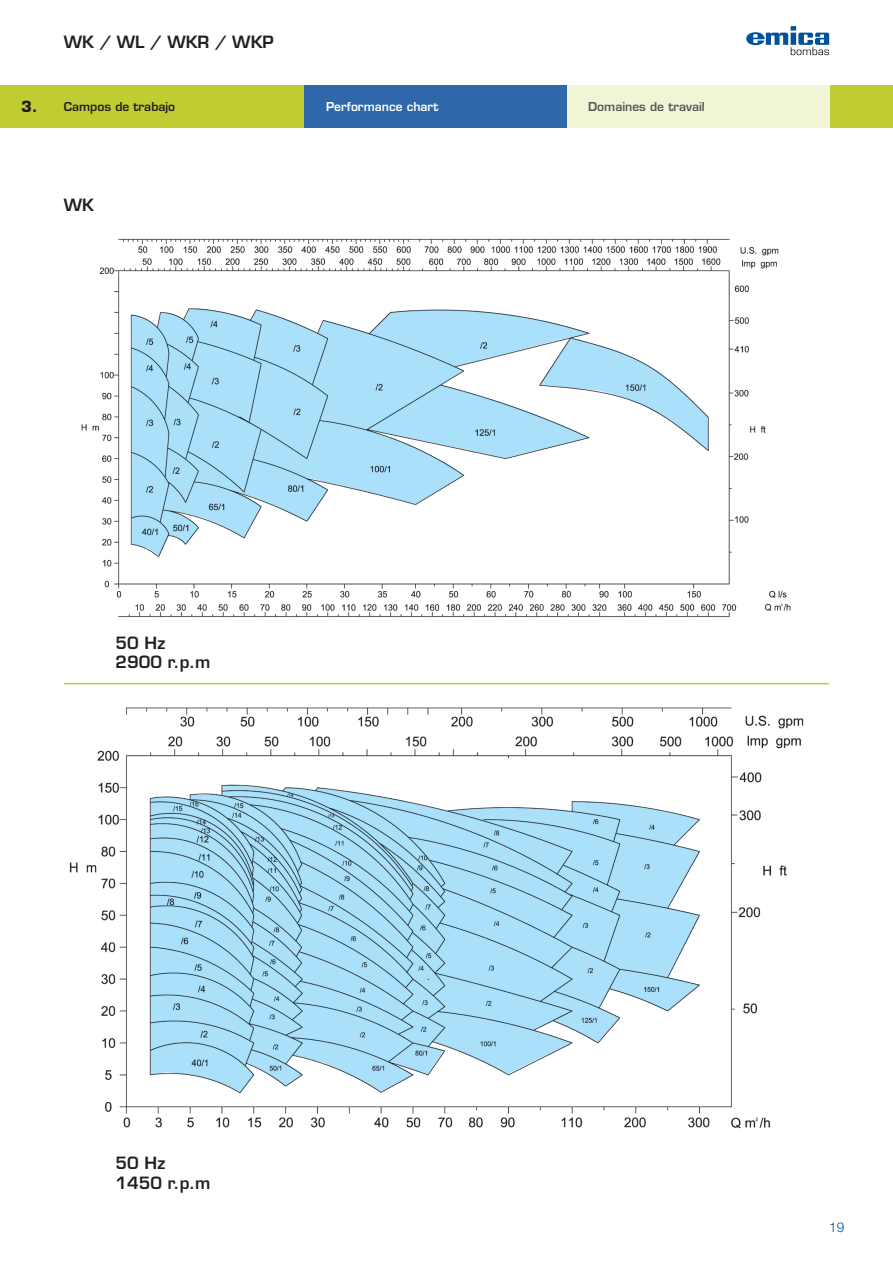
<style>
.page{position:relative;width:893px;height:1263px;background:#fff}
.page>*{position:absolute;margin:0;border:0;box-sizing:border-box;transform-origin:0 0}
.Título_ES{font:600 16.5px "Eurostile LT Std";color:#231f20}
.Título_ES-2{font:700 15px "Eurostile LT Std";color:#231f20}
.t1{font:300 13.5px "Helvetica Neue";color:#01529a}
.Título_FR{font:600 12px "Eurostile LT Std";color:#57585a}
.Título_EN{font:600 12px "Eurostile LT Std";color:#fff}
.Título_ES-3{font:600 12px "Eurostile LT Std";color:#231f20}
</style>
<div class="page">
<div style="left:0;top:85px;width:893px;height:43px;background:#c0cd30"></div>
<svg style="left:746px;top:26px;width:83px;height:29px"></svg>
<div style="left:305px;top:85px;width:262px;height:43px;background:#2e68aa"></div>
<div style="left:567px;top:85px;width:262px;height:43px;background:#f2f5d5"></div>
<hr style="left:64px;top:683px;width:765px;height:1px;background:#c0cd30">
<img style="left:81px;top:238px;width:710px;height:379px">
<img style="left:69px;top:707px;width:735px;height:422px">
<p class="Título_ES-2" style="left:21px;top:97px;width:18px">3.</p>
<p class="Título_ES" style="left:64px;top:31px;width:212px">WK / WL / WKR / WKP</p>
<p class="Título_ES-3" style="left:64px;top:99px;width:113px">Campos de trabajo</p>
<p class="Título_EN" style="left:326px;top:99px;width:114px">Performance chart</p>
<p class="Título_FR" style="left:588px;top:99px;width:118px">Domaines de travail</p>
<p class="Título_ES" style="left:64px;top:194px;width:32px">WK</p>
<p class="Título_ES" style="left:116px;top:632px;width:51px">50 Hz</p>
<p class="Título_ES" style="left:116px;top:652px;width:96px">2900 r.p.m</p>
<p class="Título_ES" style="left:116px;top:1153px;width:51px">50 Hz</p>
<p class="Título_ES" style="left:116px;top:1173px;width:96px">1450 r.p.m</p>
<p class="t1" style="left:829px;top:1218px;width:17px">19</p>
</div>
